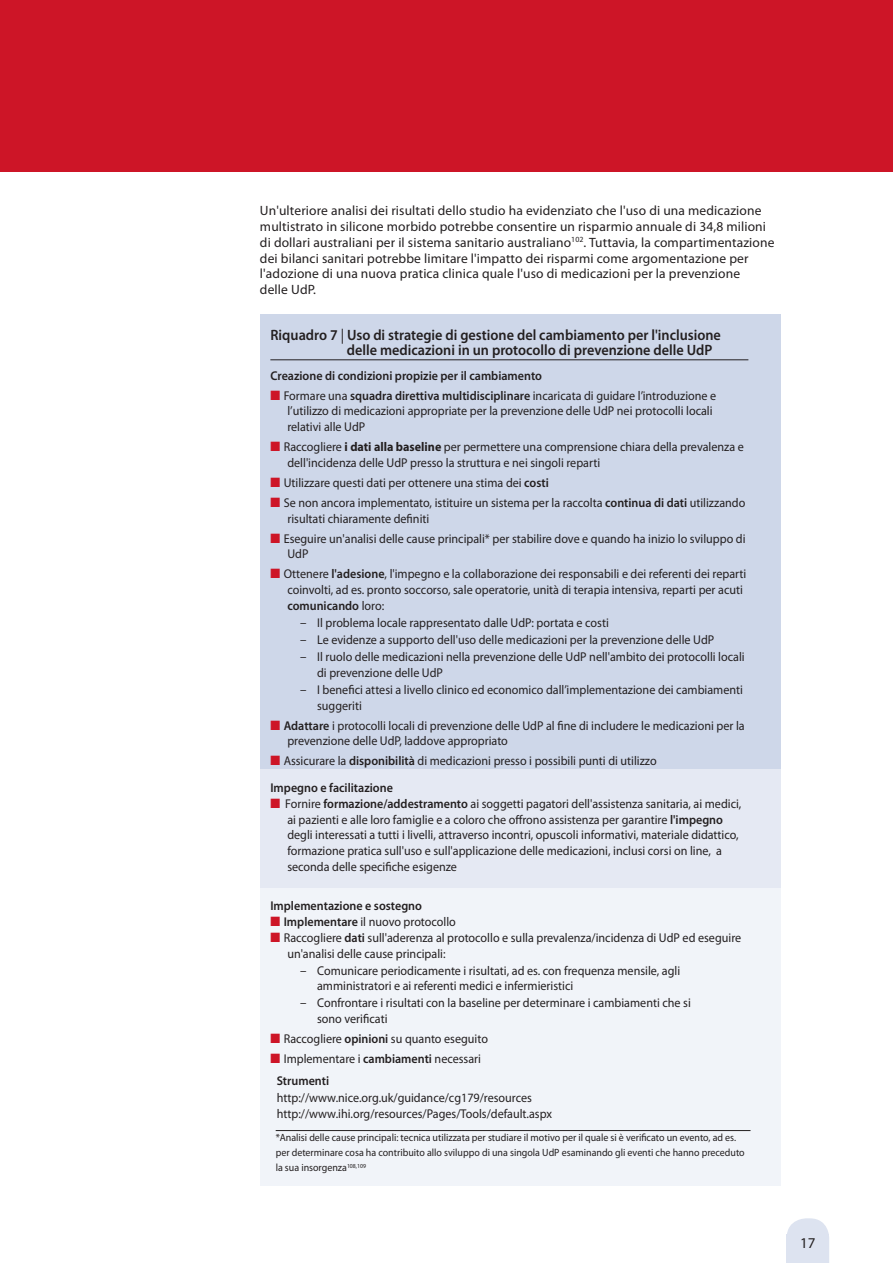
<style>
.page{position:relative;width:893px;height:1263px;background:#fff}
.page>*{position:absolute;margin:0;border:0;box-sizing:border-box;transform-origin:0 0}
.t1{font:600 15px/15.8px "Myriad Pro";color:#231f20;scale:.95 1}
.t2{font:15px "Myriad Pro";color:#231f20}
.t3{font:13.5px/15.8px "Myriad Pro";letter-spacing:.01em;color:#231f20}
.t4{font:12.75px/15.8px "Myriad Pro";color:#231f20;scale:.95 1}
.t5{font:600 12.75px "Myriad Pro";color:#231f20;scale:.95 1}
.t6{font:10.5px/15px "Myriad Pro";color:#231f20;scale:.95 1}
.s1{font-weight:400}
.s2{color:#cd1527}
.s3{font-weight:600}
.s4{font-weight:700}
.s5{font-size:13.5px}
</style>
<div class="page">
<div style="left:0;top:0;width:893px;height:172px;background:#cd1527"></div>
<svg style="left:787px;top:1218px;width:42px;height:16px"></svg>
<div style="left:786px;top:1234px;width:43px;height:29px;background:#dde3f0"></div>
<div style="left:260px;top:314px;width:521px;height:476px;background:#ced7e9"></div>
<div style="left:260px;top:769px;width:521px;height:119px;background:#e5e9f3"></div>
<div style="left:260px;top:889px;width:521px;height:297px;background:#f1f4f9"></div>
<hr style="left:276px;top:1130px;width:474px;height:1px;background:#231f20">
<hr style="left:270px;top:360px;width:478px;height:1px;background:#231f20">
<p class="t3" style="left:260px;top:203px;width:516px">Un'ulteriore analisi dei risultati dello studio ha evidenziato che l'uso di una medicazione multistrato in silicone morbido potrebbe consentire un risparmio annuale di 34,8 milioni di dollari australiani per il sistema sanitario australiano<sup>102</sup>. Tuttavia, la compartimentazione dei bilanci sanitari potrebbe limitare l'impatto dei risparmi come argomentazione per l'adozione di una nuova pratica clinica quale l'uso di medicazioni per la prevenzione<br>delle UdP.</p>
<p class="t1" style="left:347px;top:326px;width:395px;text-indent:-77px">Riquadro 7 <span class="s1">|</span> Uso di strategie di gestione del cambiamento per l'inclusione delle medicazioni in un protocollo di prevenzione delle UdP</p>
<p class="t5" style="left:270px;top:367px;width:287px">Creazione di condizioni propizie per il cambiamento</p>
<p class="t4" style="left:287px;top:387px;width:453px;text-indent:-17px"><span class="s2">■</span> Formare una <span class="s3">squadra direttiva multidisciplinare</span> incaricata di guidare l’introduzione e l’utilizzo di medicazioni appropriate per la prevenzione delle UdP nei protocolli locali relativi alle UdP</p>
<p class="t4" style="left:287px;top:439px;width:482px;text-indent:-17px"><span class="s2">■</span> Raccogliere <span class="s4">i dati alla baseline</span> per permettere una comprensione chiara della prevalenza e dell'incidenza delle UdP presso la struttura e nei singoli reparti</p>
<p class="t4" style="left:270px;top:474px;width:295px"><span class="s2">■</span> Utilizzare questi dati per ottenere una stima dei <span class="s3">costi</span></p>
<p class="t4" style="left:287px;top:494px;width:484px;text-indent:-17px"><span class="s2">■</span> Se non ancora implementato, istituire un sistema per la raccolta <span class="s3">continua di dati</span> utilizzando risultati chiaramente definiti</p>
<p class="t4" style="left:287px;top:530px;width:484px;text-indent:-17px"><span class="s2">■</span> Eseguire un'analisi delle cause principali* per stabilire dove e quando ha inizio lo sviluppo di<br>UdP</p>
<p class="t4" style="left:287px;top:566px;width:485px;text-indent:-17px"><span class="s2">■</span> Ottenere <span class="s3">l'adesione</span>, l'impegno e la collaborazione dei responsabili e dei referenti dei reparti coinvolti, ad es. pronto soccorso, sale operatorie, unità di terapia intensiva, reparti per acuti <span class="s3">comunicando</span> loro:</p>
<p class="t4" style="left:300px;top:615px;width:326px"><span class="s5">–</span> Il problema locale rappresentato dalle UdP: portata e costi</p>
<p class="t4" style="left:300px;top:632px;width:437px"><span class="s5">–</span> Le evidenze a supporto dell'uso delle medicazioni per la prevenzione delle UdP</p>
<p class="t4" style="left:317px;top:649px;width:452px;text-indent:-17px"><span class="s5">–</span> Il ruolo delle medicazioni nella prevenzione delle UdP nell'ambito dei protocolli locali di prevenzione delle UdP</p>
<p class="t4" style="left:317px;top:681px;width:450px;text-indent:-17px"><span class="s5">–</span> I benefici attesi a livello clinico ed economico dall’implementazione dei cambiamenti suggeriti</p>
<p class="t4" style="left:287px;top:717px;width:483px;text-indent:-17px"><span class="s2">■</span> <span class="s3">Adattare</span> i protocolli locali di prevenzione delle UdP al fine di includere le medicazioni per la prevenzione delle UdP, laddove appropriato</p>
<p class="t4" style="left:270px;top:753px;width:408px"><span class="s2">■</span> Assicurare la <span class="s3">disponibilità</span> di medicazioni presso i possibili punti di utilizzo</p>
<p class="t5" style="left:270px;top:780px;width:130px">Impegno e facilitazione</p>
<p class="t4" style="left:287px;top:795px;width:479px;text-indent:-17px"><span class="s2">■</span> Fornire <span class="s3">formazione/addestramento</span> ai soggetti pagatori dell'assistenza sanitaria, ai medici, ai pazienti e alle loro famiglie e a coloro che offrono assistenza per garantire <span class="s3">l'impegno </span>degli interessati a tutti i livelli, attraverso incontri, opuscoli informativi, materiale didattico, formazione pratica sull'uso e sull'applicazione delle medicazioni, inclusi corsi on line, a seconda delle specifiche esigenze</p>
<p class="t5" style="left:270px;top:898px;width:161px">Implementazione e sostegno</p>
<p class="t4" style="left:270px;top:914px;width:197px"><span class="s2">■</span> <span class="s3">Implementare</span> il nuovo protocollo</p>
<p class="t4" style="left:287px;top:929px;width:479px;text-indent:-17px"><span class="s2">■</span> Raccogliere <span class="s3">dati</span> sull'aderenza al protocollo e sulla prevalenza/incidenza di UdP ed eseguire un'analisi delle cause principali:</p>
<p class="t4" style="left:317px;top:962px;width:384px;text-indent:-17px"><span class="s5">–</span> Comunicare periodicamente i risultati, ad es. con frequenza mensile, agli amministratori e ai referenti medici e infermieristici</p>
<p class="t4" style="left:317px;top:995px;width:395px;text-indent:-17px"><span class="s5">–</span> Confrontare i risultati con la baseline per determinare i cambiamenti che si sono verificati</p>
<p class="t4" style="left:270px;top:1031px;width:231px"><span class="s2">■</span> Raccogliere <span class="s3">opinioni</span> su quanto eseguito</p>
<p class="t4" style="left:270px;top:1051px;width:223px"><span class="s2">■</span> Implementare i <span class="s3">cambiamenti</span> necessari</p>
<p class="t5" style="left:277px;top:1073px;width:57px">Strumenti</p>
<p class="t4" style="left:277px;top:1089px;width:291px;line-height:16.5px">http://www.nice.org.uk/guidance/cg179/resources http://www.ihi.org/resources/Pages/Tools/default.aspx</p>
<p class="t6" style="left:276px;top:1130px;width:495px">*Analisi delle cause principali: tecnica utilizzata per studiare il motivo per il quale si è verificato un evento, ad es. per determinare cosa ha contribuito allo sviluppo di una singola UdP esaminando gli eventi che hanno preceduto la sua insorgenza<sup>108,109</sup></p>
<p class="t2" style="left:800px;top:1234px;width:17px">17</p>
</div>
